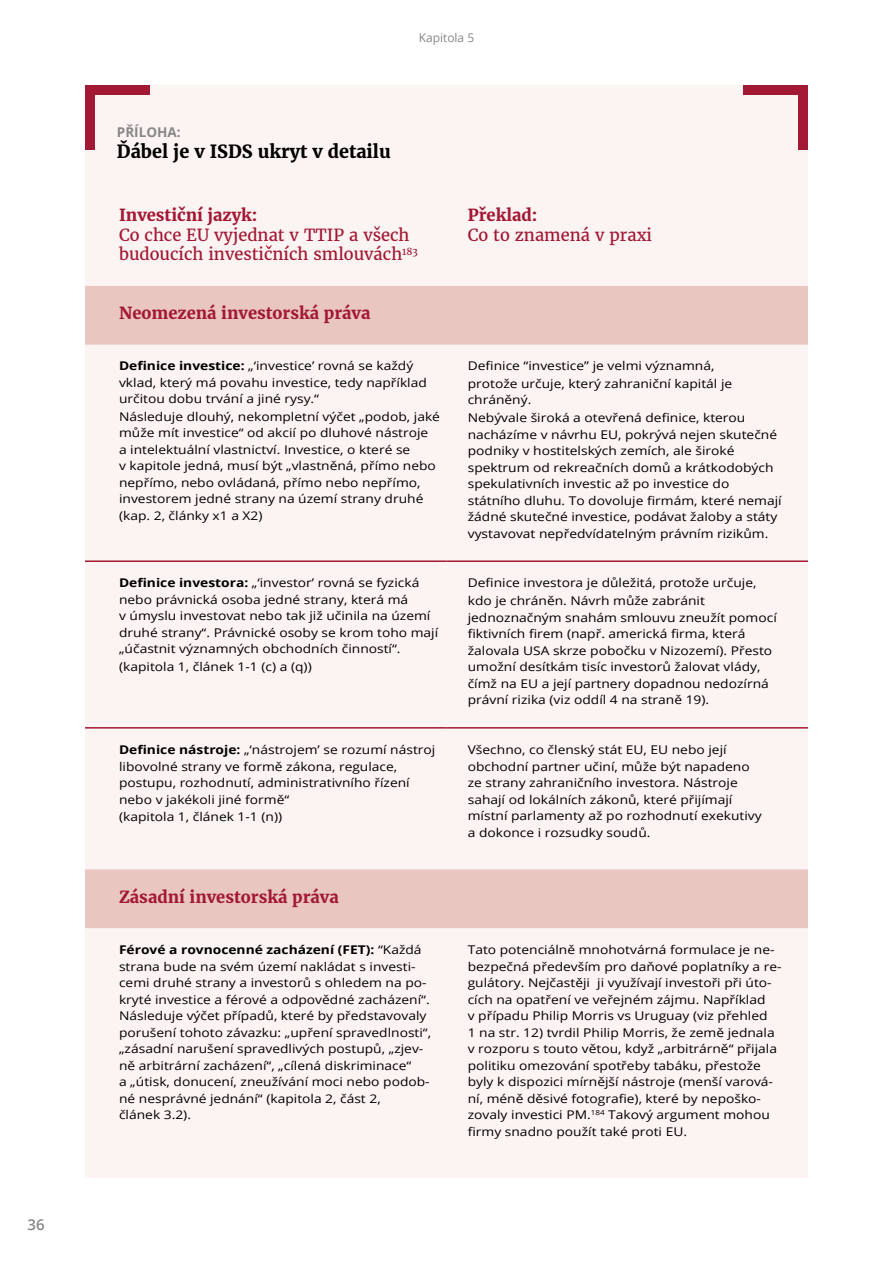
<style>
.page{position:relative;width:893px;height:1263px;background:#fff}
.page>*{position:absolute;margin:0;border:0;box-sizing:border-box;transform-origin:0 0}
.t1{font:700 18px "Merriweather";color:#000}
.t2{font:16.5px/19.5px "Merriweather";color:#a31834}
.t3{font:700 16.5px "Merriweather";color:#a31834}
.t4{font:600 15px "Open Sans";color:#878787}
.t5{font:700 13.5px "Open Sans";color:#878787}
.t6{font:12px/16.5px "Open Sans";color:#000;scale:1.15 1}
.t7{font:12px "Open Sans";color:#878787}
.s1{font-weight:700}
</style>
<div class="page">
<div style="left:85px;top:85px;width:723px;height:1093px;background:#fbf4f3"></div>
<div style="left:743px;top:85px;width:65px;height:9px;background:#a31834"></div>
<div style="left:799px;top:85px;width:9px;height:65px;background:#a31834"></div>
<div style="left:85px;top:85px;width:9px;height:65px;background:#a31834"></div>
<div style="left:85px;top:85px;width:65px;height:9px;background:#a31834"></div>
<svg style="left:85px;top:286px;width:723px;height:642px"></svg>
<hr style="left:85px;top:560px;width:361px;height:2px;background:#a31834">
<hr style="left:446px;top:560px;width:362px;height:2px;background:#a31834">
<hr style="left:85px;top:727px;width:361px;height:1px;background:#a31834">
<hr style="left:446px;top:727px;width:362px;height:1px;background:#a31834">
<p class="t4" style="left:28px;top:1214px;width:19px">36</p>
<p class="t7" style="left:419px;top:30px;width:57px">Kapitola 5</p>
<p class="t5" style="left:117px;top:122px;width:65px">PŘÍLOHA:</p>
<h1 class="t1" style="left:117px;top:141px;width:275px">Ďábel je v ISDS ukryt v detailu</h1>
<h2 class="t3" style="left:119px;top:205px;width:140px">Investiční jazyk:</h2>
<h2 class="t2" style="left:119px;top:225px;width:300px">Co chce EU vyjednat v TTIP a všech budoucích investičních smlouvách<sup>183</sup></h2>
<h2 class="t3" style="left:119px;top:303px;width:253px">Neomezená investorská práva</h2>
<p class="t6" style="left:119px;top:357px;width:269px"><span class="s1">Definice investice:</span> „‘investice’ rovná se každý vklad, který má povahu investice, tedy například určitou dobu trvání a jiné rysy.“</p>
<p class="t6" style="left:119px;top:408px;width:281px">Následuje dlouhý, nekompletní výčet „podob, jaké může mít investice“ od akcií po dluhové nástroje<br>a intelektuální vlastnictví. Investice, o které se<br>v kapitole jedná, musí být „vlastněná, přímo nebo nepřímo, nebo ovládaná, přímo nebo nepřímo, investorem jedné strany na území strany druhé (kap. 2, články x1 a X2)</p>
<p class="t6" style="left:119px;top:574px;width:279px"><span class="s1">Definice investora:</span> „‘investor’ rovná se fyzická nebo právnická osoba jedné strany, která má<br>v úmyslu investovat nebo tak již učinila na území druhé strany“. Právnické osoby se krom toho mají „účastnit významných obchodních činností“.</p>
<p class="t6" style="left:119px;top:658px;width:169px">(kapitola 1, článek 1-1 (c) a (q))</p>
<p class="t6" style="left:119px;top:741px;width:277px"><span class="s1">Definice nástroje:</span> „‘nástrojem’ se rozumí nástroj libovolné strany ve formě zákona, regulace, postupu, rozhodnutí, administrativního řízení nebo v jakékoli jiné formě“</p>
<p class="t6" style="left:119px;top:808px;width:143px">(kapitola 1, článek 1-1 (n))</p>
<h2 class="t3" style="left:468px;top:205px;width:71px">Překlad:</h2>
<h2 class="t2" style="left:468px;top:225px;width:186px">Co to znamená v praxi</h2>
<p class="t6" style="left:468px;top:357px;width:232px;line-height:17.7px">Definice “investice” je velmi významná, protože určuje, který zahraniční kapitál je</p>
<p class="t6" style="left:468px;top:391px;width:243px;line-height:17.7px">chráněný.<br>Nebývale široká a otevřená definice, kterou</p>
<p class="t6" style="left:468px;top:426px;width:275px">nacházíme v návrhu EU, pokrývá nejen skutečné podniky v hostitelských zemích, ale široké spektrum od rekreačních domů a krátkodobých spekulativních investic až po investice do státního dluhu. To dovoluje firmám, které nemají žádné skutečné investice, podávat žaloby a státy vystavovat nepředvídatelným právním rizikům.</p>
<p class="t6" style="left:468px;top:574px;width:253px;line-height:17.7px">Definice investora je důležitá, protože určuje, kdo je chráněn. Návrh může zabránit</p>
<p class="t6" style="left:468px;top:609px;width:270px">jednoznačným snahám smlouvu zneužít pomocí fiktivních firem (např. americká firma, která žalovala USA skrze pobočku v Nizozemí). Přesto umožní desítkám tisíc investorů žalovat vlády, čímž na EU a její partnery dopadnou nedozírná právní rizika (viz oddíl 4 na straně 19).</p>
<p class="t6" style="left:468px;top:741px;width:257px">Všechno, co členský stát EU, EU nebo její obchodní partner učiní, může být napadeno ze strany zahraničního investora. Nástroje sahají od lokálních zákonů, které přijímají místní parlamenty až po rozhodnutí exekutivy a dokonce i rozsudky soudů.</p>
<h2 class="t3" style="left:119px;top:886px;width:221px">Zásadní investorská práva</h2>
<p class="t6" style="left:119px;top:941px;width:273px"><span class="s1">Férové a rovnocenné zacházení (FET):</span> “Každá strana bude na svém území nakládat s investi&shy;cemi druhé strany a investorů s ohledem na po&shy;kryté investice a férové a odpovědné zacházení“.<br>Následuje výčet případů, které by představovaly porušení tohoto závazku: „upření spravedlnosti“, „zásadní narušení spravedlivých postupů, „zjev&shy;ně arbitrární zacházení“, „cílená diskriminace“<br>a „útisk, donucení, zneužívání moci nebo podob&shy;né nesprávné jednání“ (kapitola 2, část 2,<br>článek 3.2).</p>
<p class="t6" style="left:468px;top:941px;width:274px">Tato potenciálně mnohotvárná formulace je ne&shy;bezpečná především pro daňové poplatníky a re&shy;gulátory. Nejčastěji ji využívají investoři při úto&shy;cích na opatření ve veřejném zájmu. Například<br>v případu Philip Morris vs Uruguay (viz přehled<br>1 na str. 12) tvrdil Philip Morris, že země jednala v rozporu s touto větou, když „arbitrárně“ přijala politiku omezování spotřeby tabáku, přestože byly k dispozici mírnější nástroje (menší varová&shy;ní, méně děsivé fotografie), které by nepoško&shy;zovaly investici PM.<sup>184</sup> Takový argument mohou firmy snadno použít také proti EU.</p>
</div>
